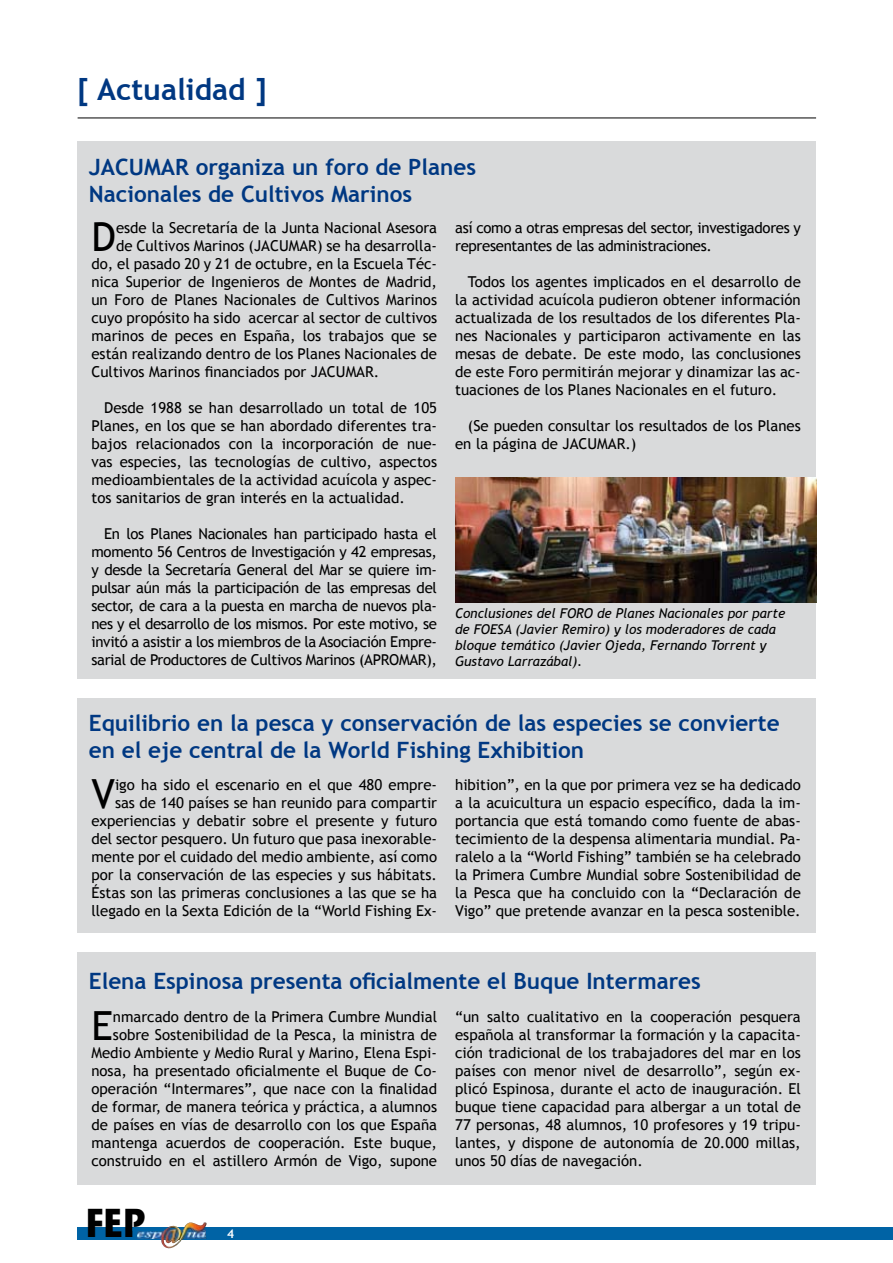
<style>
.page{position:relative;width:893px;height:1263px;background:#fff}
.page>*{position:absolute;margin:0;border:0;box-sizing:border-box;transform-origin:0 0}
.t1{font:40.2px "Trebuchet MS";color:#000}
.t2{font:700 40.05px "Stone Sans ITC";color:#000;scale:.83 1}
.t3{font:700 30px "Trebuchet MS";color:#003882}
.t4{font:700 22.5px/27px "Trebuchet MS";color:#003882}
.t5{font:15px/18px "Trebuchet MS";color:#000;text-align:justify}
.t6{font:15px/18px "Trebuchet MS";letter-spacing:-.02em;color:#000}
.t7{font:italic 13.5px/16.2px "Trebuchet MS";color:#000}
.t8{font:700 12px "Trebuchet MS";color:#fff}
</style>
<div class="page">
<div style="left:78px;top:141px;width:738px;height:537px;background:#d9dadb"></div>
<div style="left:78px;top:698px;width:738px;height:234px;background:#d9dadb"></div>
<div style="left:78px;top:952px;width:738px;height:233px;background:#d9dadb"></div>
<hr style="left:78px;top:118px;width:738px;height:1px;background:#000">
<img style="left:455px;top:477px;width:361px;height:125px">
<div style="left:78px;top:1228px;width:815px;height:12px;background:#0063a5"></div>
<img style="left:137px;top:1222px;width:70px;height:27px">
<svg style="left:137px;top:1228px;width:70px;height:12px"></svg>
<h3 class="t3" style="left:78px;top:71px;width:191px">[ Actualidad ]</h3>
<h3 class="t4" style="left:89px;top:153px;width:389px">JACUMAR organiza un foro de Planes<br>Nacionales de Cultivos Marinos</h3>
<h1 class="t1" style="left:91px;top:213px;width:26px">D</h1>
<p class="t5" style="left:116px;top:219px;width:323px">esde la Secretaría de la Junta Nacional Asesora</p>
<p class="t5" style="left:116px;top:237px;width:323px">de Cultivos Marinos (JACUMAR) se ha desarrolla-</p>
<p class="t5" style="left:91px;top:255px;width:347px">do, el pasado 20 y 21 de octubre, en la Escuela Téc-</p>
<p class="t5" style="left:91px;top:273px;width:347px">nica Superior de Ingenieros de Montes de Madrid,</p>
<p class="t5" style="left:91px;top:291px;width:347px">un Foro de Planes Nacionales de Cultivos Marinos</p>
<p class="t5" style="left:91px;top:309px;width:347px">cuyo propósito ha sido acercar al sector de cultivos</p>
<p class="t5" style="left:91px;top:327px;width:347px">marinos de peces en España, los trabajos que se</p>
<p class="t5" style="left:91px;top:345px;width:347px">están realizando dentro de los Planes Nacionales de</p>
<p class="t5" style="left:91px;top:363px;width:289px">Cultivos Marinos financiados por JACUMAR.</p>
<p class="t5" style="left:91px;top:399px;width:347px;text-indent:13px">Desde 1988 se han desarrollado un total de 105<br>Planes, en los que se han abordado diferentes tra&shy;bajos relacionados con la incorporación de nue&shy;vas especies, las tecnologías de cultivo, aspectos medioambientales de la actividad acuícola y aspec&shy;tos sanitarios de gran interés en la actualidad.</p>
<p class="t5" style="left:91px;top:525px;width:347px;text-indent:13px">En los Planes Nacionales han participado hasta el momento 56 Centros de Investigación y 42 empresas, y desde la Secretaría General del Mar se quiere im&shy;pulsar aún más la participación de las empresas del sector, de cara a la puesta en marcha de nuevos pla&shy;nes y el desarrollo de los mismos. Por este motivo, se invitó a asistir a los miembros de la Asociación Empre&shy;sarial de Productores de Cultivos Marinos (APROMAR),</p>
<p class="t6" style="left:455px;top:219px;width:347px">así como a otras empresas del sector, investigadores y representantes de las administraciones.</p>
<p class="t5" style="left:455px;top:273px;width:347px;text-indent:13px">Todos los agentes implicados en el desarrollo de la actividad acuícola pudieron obtener información actualizada de los resultados de los diferentes Pla&shy;nes Nacionales y participaron activamente en las mesas de debate. De este modo, las conclusiones de este Foro permitirán mejorar y dinamizar las ac&shy;tuaciones de los Planes Nacionales en el futuro.</p>
<p class="t5" style="left:455px;top:417px;width:347px;text-indent:13px">(Se pueden consultar los resultados de los Planes en la página de JACUMAR.)</p>
<p class="t7" style="left:455px;top:605px;width:332px">Conclusiones del FORO de Planes Nacionales por parte de FOESA (Javier Remiro) y los moderadores de cada bloque temático (Javier Ojeda, Fernando Torrent y Gustavo Larrazábal).</p>
<h3 class="t4" style="left:89px;top:710px;width:692px">Equilibrio en la pesca y conservación de las especies se convierte en el eje central de la World Fishing Exhibition</h3>
<p class="t5" style="left:91px;top:776px;width:347px;text-align:right">igo ha sido el escenario en el que 480 empre&shy;sas de 140 países se han reunido para compartir experiencias y debatir sobre el presente y futuro del sector pesquero. Un futuro que pasa inexorable&shy;mente por el cuidado del medio ambiente, así como por la conservación de las especies y sus hábitats.<br>Éstas son las primeras conclusiones a las que se ha llegado en la Sexta Edición de la “World Fishing Ex-</p>
<p class="t5" style="left:455px;top:776px;width:347px">hibition”, en la que por primera vez se ha dedicado a la acuicultura un espacio específico, dada la im&shy;portancia que está tomando como fuente de abas&shy;tecimiento de la despensa alimentaria mundial. Pa&shy;ralelo a la “World Fishing” también se ha celebrado la Primera Cumbre Mundial sobre Sostenibilidad de la Pesca que ha concluido con la “Declaración de Vigo” que pretende avanzar en la pesca sostenible.</p>
<h1 class="t1" style="left:91px;top:770px;width:25px">V</h1>
<h3 class="t4" style="left:89px;top:967px;width:613px">Elena Espinosa presenta oficialmente el Buque Intermares</h3>
<p class="t5" style="left:91px;top:1008px;width:347px;text-align:right">nmarcado dentro de la Primera Cumbre Mundial sobre Sostenibilidad de la Pesca, la ministra de Medio Ambiente y Medio Rural y Marino, Elena Espi&shy;nosa, ha presentado oficialmente el Buque de Co&shy;operación “Intermares”, que nace con la finalidad de formar, de manera teórica y práctica, a alumnos de países en vías de desarrollo con los que España mantenga acuerdos de cooperación. Este buque, construido en el astillero Armón de Vigo, supone</p>
<p class="t5" style="left:455px;top:1008px;width:347px">“un salto cualitativo en la cooperación pesquera española al transformar la formación y la capacita&shy;ción tradicional de los trabajadores del mar en los países con menor nivel de desarrollo”, según ex&shy;plicó Espinosa, durante el acto de inauguración. El buque tiene capacidad para albergar a un total de 77 personas, 48 alumnos, 10 profesores y 19 tripu&shy;lantes, y dispone de autonomía de 20.000 millas, unos 50 días de navegación.</p>
<h1 class="t1" style="left:91px;top:1002px;width:23px">E</h1>
<h2 class="t2" style="left:85px;top:1187px;width:74px">FEP</h2>
<p class="t8" style="left:227px;top:1226px;width:9px">4</p>
</div>
